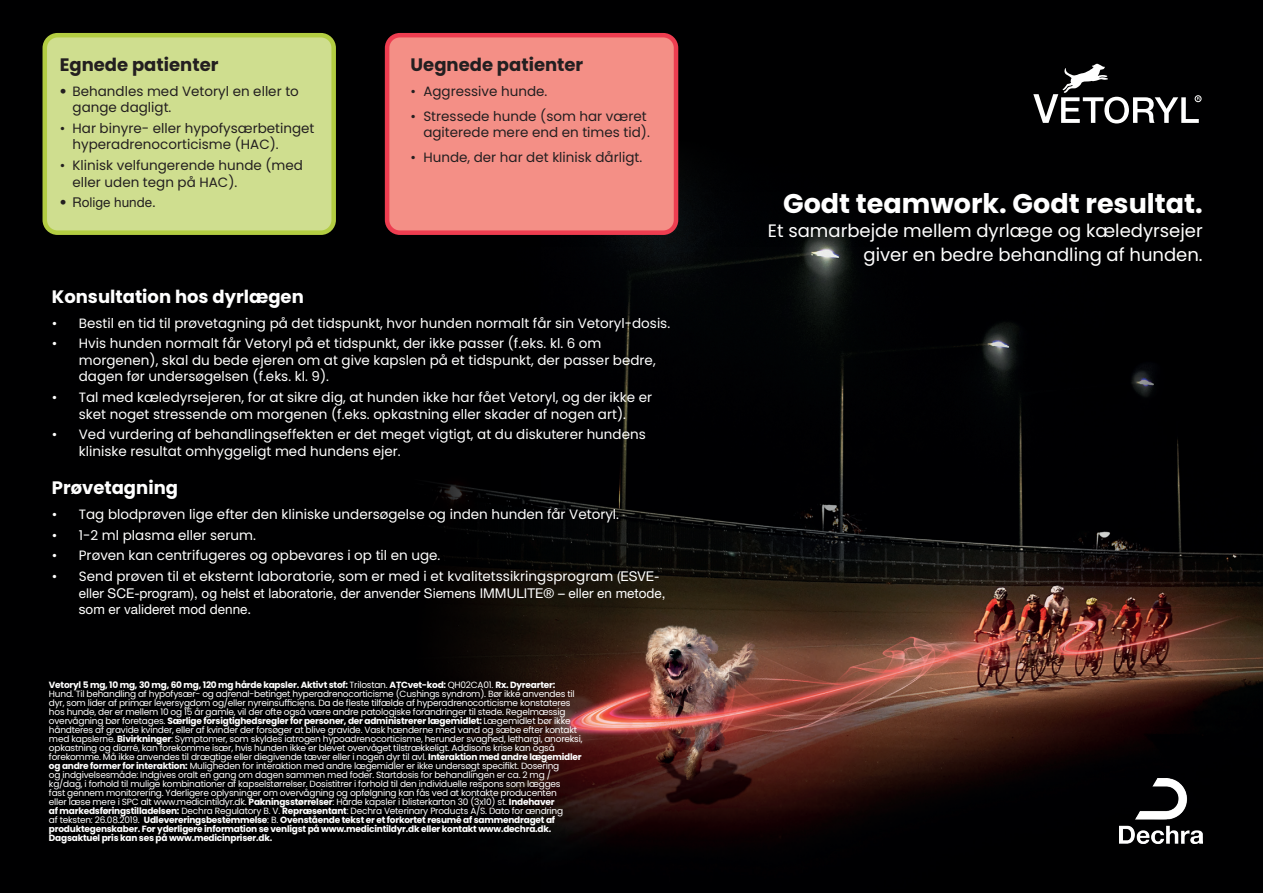
<style>
.page{position:relative;width:1263px;height:893px;background:#000001}
.page>*{position:absolute;margin:0;border:0;box-sizing:border-box;transform-origin:0 0}
.t1{font:700 27px "Poppins";color:#fff}
.t2{font:18px "Poppins";color:#fff}
.t3{font:700 18px "Poppins";color:#fff}
.t4{font:700 18px "Poppins";color:#231f20}
.t5{font:13.5px/16.5px "Poppins";color:#fff}
.t6{font:13.5px/16.5px "Poppins";color:#231f20}
.t7{font:13.5px/16.5px "Helvetica Neue LT Std";color:#fff}
.t8{font:13.5px "Helvetica Neue LT Std";color:#231f20}
.t9{font:9px/9px "Poppins";letter-spacing:-.025em;color:#fff}
.s1{font-family:"Helvetica Neue LT Std"}
.s2{font-family:"Poppins"}
.s3{font-weight:700}
</style>
<div class="page">
<img style="left:541px;top:247px;width:722px;height:597px">
<div style="left:45px;top:35px;width:289px;height:198px;background:#cfde8f;border-radius:13px"></div>
<div style="left:43px;top:33px;width:293px;height:202px;border:4px solid #b3cd42;border-radius:13px"></div>
<img style="left:1119px;top:778px;width:84px;height:65px">
<svg style="left:1033px;top:64px;width:168px;height:59px"></svg>
<div style="left:387px;top:35px;width:289px;height:198px;background:#f48f86;border-radius:13px"></div>
<div style="left:385px;top:33px;width:293px;height:202px;border:4px solid #ee3d50;border-radius:13px"></div>
<p class="t4" style="left:60px;top:54px;width:160px">Egnede patienter</p>
<p class="t6" style="left:73px;top:83px;width:228px;text-indent:-13px"><span class="s1">•</span> Behandles med Vetoryl en eller to gange dagligt.</p>
<p class="t6" style="left:73px;top:120px;width:243px;text-indent:-13px">• Har binyre- eller hypofysærbetinget hyperadrenocorticisme (HAC).</p>
<p class="t6" style="left:73px;top:157px;width:232px;text-indent:-13px">• Klinisk velfungerende hunde (med eller uden tegn på HAC).</p>
<p class="t8" style="left:60px;top:195px;width:98px">• Rolige hunde.</p>
<p class="t4" style="left:411px;top:54px;width:174px">Uegnede patienter</p>
<p class="t6" style="left:411px;top:83px;width:138px">• Aggressive hunde.</p>
<p class="t6" style="left:411px;top:108px;width:241px;text-align:right">• Stressede hunde (som har været agiterede mere end en times tid).</p>
<p class="t6" style="left:411px;top:149px;width:233px">• Hunde, der har det klinisk dårligt.</p>
<p class="t3" style="left:52px;top:286px;width:253px">Konsultation hos dyrlægen</p>
<p class="t5" style="left:52px;top:315px;width:620px">• Bestil en tid til prøvetagning på det tidspunkt, hvor hunden normalt får sin Vetoryl-dosis.</p>
<p class="t5" style="left:79px;top:335px;width:578px;text-indent:-27px">• Hvis hunden normalt får Vetoryl på et tidspunkt, der ikke passer (f.eks. kl. 6 om morgenen), skal du bede ejeren om at give kapslen på et tidspunkt, der passer bedre, dagen før undersøgelsen (f.eks. kl. 9).</p>
<p class="t5" style="left:52px;top:389px;width:602px;text-align:center">• Tal med kæledyrsejeren, for at sikre dig, at hunden ikke har fået Vetoryl, og der ikke er sket noget stressende om morgenen (f.eks. opkastning eller skader af nogen art).</p>
<p class="t5" style="left:79px;top:426px;width:568px;text-indent:-27px">• Ved vurdering af behandlingseffekten er det meget vigtigt, at du diskuterer hundens kliniske resultat omhyggeligt med hundens ejer.</p>
<p class="t3" style="left:52px;top:477px;width:128px">Prøvetagning</p>
<p class="t5" style="left:52px;top:506px;width:569px">• Tag blodprøven lige efter den kliniske undersøgelse og inden hunden får Vetoryl.</p>
<p class="t5" style="left:52px;top:527px;width:206px">• 1-2 ml plasma eller serum.</p>
<p class="t5" style="left:52px;top:547px;width:390px">• Prøven kan centrifugeres og opbevares i op til en uge.</p>
<p class="t7" style="left:79px;top:568px;width:588px;text-indent:-27px"><span class="s2">• Send prøven til et eksternt laboratorie, som er med i et kvalitetssikringsprogram</span> (ESVE&shy;eller SCE-program), og helst et laboratorie, der anvender Siemens IMMULITE® – eller en metode, som er valideret mod denne.</p>
<p class="t9" style="left:49px;top:681px;width:535px"><span class="s3">Vetoryl 5 mg, 10 mg, 30 mg, 60 mg, 120 mg hårde kapsler. Aktivt stof:</span> Trilostan. <span class="s3">ATCvet-kod:</span> QH02CA01. <span class="s3">Rx. Dyrearter:<br></span>Hund. Til behandling af hypofysær- og adrenal-betinget hyperadrenocorticisme (Cushings syndrom). Bør ikke anvendes til dyr, som lider af primær leversygdom og/eller nyreinsufficiens. Da de fleste tilfælde af hyperadrenocorticisme konstateres hos hunde, der er mellem 10 og 15 år gamle, vil der ofte også være andre patologiske forandringer til stede. Regelmæssig overvågning bør foretages. <span class="s3">Særlige forsigtighedsregler for personer, der administrerer lægemidlet:</span> Lægemidlet bør ikke håndteres af gravide kvinder, eller af kvinder der forsøger at blive gravide. Vask hænderne med vand og sæbe efter kontakt med kapslerne. <span class="s3">Bivirkninger</span>: Symptomer, som skyldes iatrogen hypoadrenocorticisme, herunder svaghed, lethargi, anoreksi, opkastning og diarré, kan forekomme især, hvis hunden ikke er blevet overvåget tilstrækkeligt. Addisons krise kan også forekomme. Må ikke anvendes til drægtige eller diegivende tæver eller i nogen dyr til avl. <span class="s3">Interaktion med andre lægemidler og andre former for interaktion:</span> Muligheden for interaktion med andre lægemidler er ikke undersøgt specifikt. Dosering<br>og indgivelsesmåde: Indgives oralt en gang om dagen sammen med foder. Startdosis for behandlingen er ca. 2 mg / kg/dag, i forhold til mulige kombinationer af kapselstørrelser. Dosistitrer i forhold til den individuelle respons som lægges<br>fast gennem monitorering. Yderligere oplysninger om overvågning og opfølgning kan fås ved at kontakte producenten<br>eller læse mere i SPC alt www.medicintildyr.dk. <span class="s3">Pakningsstørrelser</span>: Hårde kapsler i blisterkarton 30 (3x10) st. <span class="s3">Indehaver<br>af markedsføringstilladelsen:</span> Dechra Regulatory B. V. <span class="s3">Repræsentant</span>: Dechra Veterinary Products A/S. Dato for ændring<br>af teksten: 26.08.2019. <span class="s3">Udlevereringsbestemmelse</span>: B. <span class="s3">Ovenstående tekst er et forkortet resumé af sammendraget af produktegenskaber. For yderligere information se venligst på www.medicintildyr.dk eller kontakt www.dechra.dk.<br>Dagsaktuel pris kan ses på www.medicinpriser.dk.</span></p>
<p class="t1" style="left:783px;top:188px;width:421px">Godt teamwork. Godt resultat.</p>
<p class="t2" style="left:768px;top:221px;width:436px">Et samarbejde mellem dyrlæge og kæledyrsejer</p>
<p class="t2" style="left:863px;top:245px;width:341px">giver en bedre behandling af hunden.</p>
</div>
